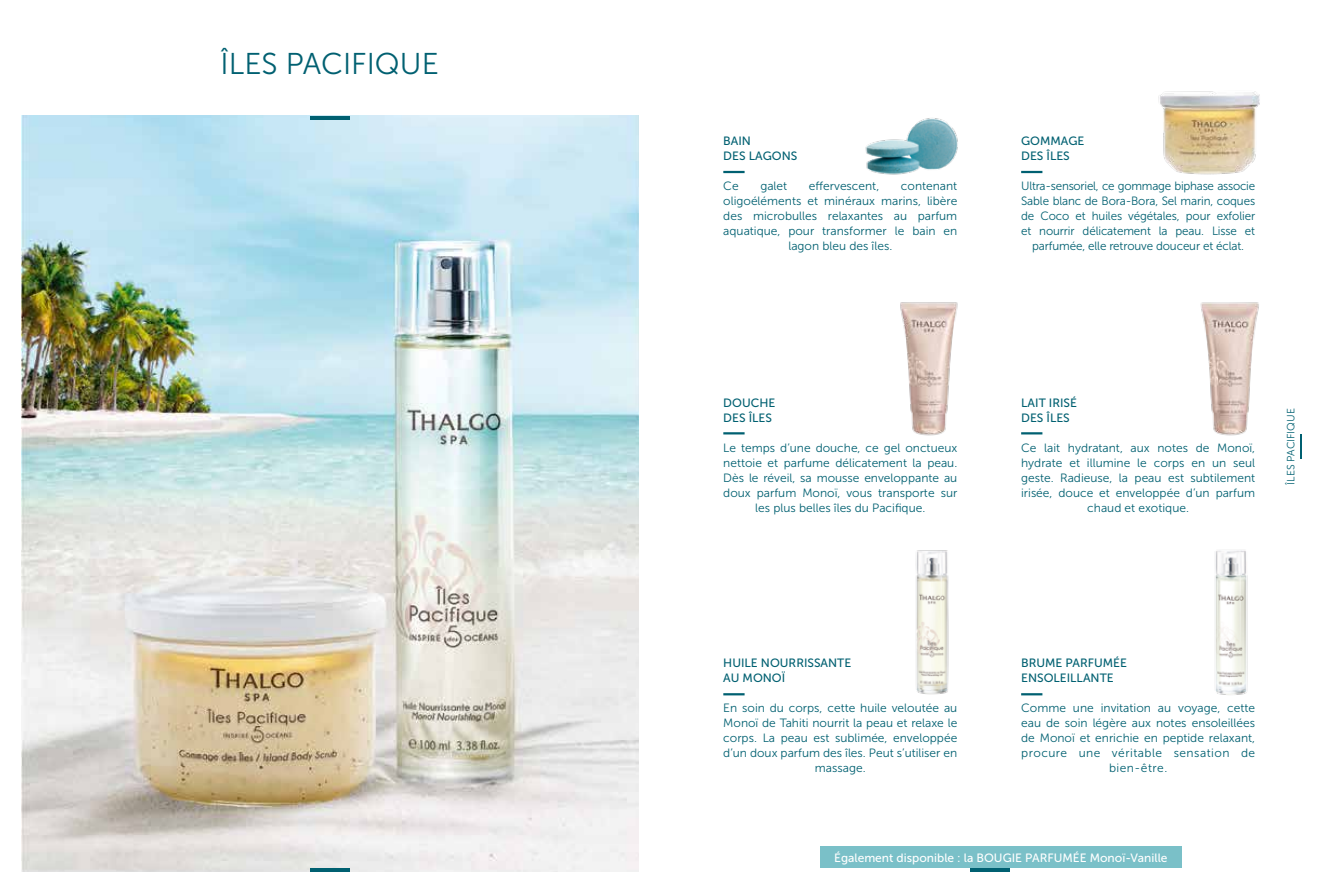
<style>
.page{position:relative;width:1319px;height:893px;background:#fff}
.page>*{position:absolute;margin:0;border:0;box-sizing:border-box;transform-origin:0 0}
.t1{font:30px "Museo Sans 300";color:#006071}
.t2{font:12px/15px "Museo Sans 300";color:#006071;text-align:center}
.t3{font:12px/15px "Museo Sans 500";color:#006071}
.t4{font:12px "Museo Sans 500";color:#fff}
.t5{font:10.5px "Museo Sans 300";color:#006071}
</style>
<div class="page">
<img style="left:1158px;top:91px;width:102px;height:84px">
<img style="left:1215px;top:550px;width:33px;height:145px">
<img style="left:865px;top:118px;width:93px;height:57px">
<hr style="left:1299px;top:434px;width:2px;height:25px;background:#006071">
<img style="left:900px;top:302px;width:58px;height:134px">
<img style="left:1200px;top:302px;width:59px;height:134px">
<img style="left:21px;top:116px;width:617px;height:756px">
<img style="left:915px;top:550px;width:34px;height:145px">
<hr style="left:310px;top:116px;width:39px;height:4px;background:#006071">
<hr style="left:310px;top:868px;width:39px;height:4px;background:#006071">
<hr style="left:969px;top:868px;width:40px;height:4px;background:#006071">
<div style="left:819px;top:846px;width:362px;height:22px;background:#7ac0c8"></div>
<hr style="left:723px;top:171px;width:21px;height:2px;background:#006071">
<hr style="left:723px;top:432px;width:21px;height:2px;background:#006071">
<hr style="left:723px;top:693px;width:21px;height:2px;background:#006071">
<hr style="left:1020px;top:693px;width:22px;height:2px;background:#006071">
<hr style="left:1020px;top:432px;width:22px;height:2px;background:#006071">
<hr style="left:1020px;top:171px;width:22px;height:2px;background:#006071">
<h1 class="t1" style="left:221px;top:47px;width:220px">ÎLES PACIFIQUE</h1>
<p class="t3" style="left:723px;top:134px;width:75px">BAIN<br>DES LAGONS</p>
<p class="t2" style="left:723px;top:179px;width:17px">Ce</p>
<p class="t2" style="left:760px;top:179px;width:28px">galet</p>
<p class="t2" style="left:808px;top:179px;width:72px">effervescent,</p>
<p class="t2" style="left:900px;top:179px;width:58px">contenant</p>
<p class="t2" style="left:723px;top:194px;width:235px">oligoéléments et minéraux marins, libère</p>
<p class="t2" style="left:723px;top:209px;width:235px">des microbulles relaxantes au parfum</p>
<p class="t2" style="left:723px;top:224px;width:235px">aquatique, pour transformer le bain en</p>
<p class="t2" style="left:788px;top:239px;width:105px">lagon bleu des îles.</p>
<p class="t3" style="left:1020px;top:134px;width:65px">GOMMAGE<br>DES ÎLES</p>
<p class="t2" style="left:1020px;top:179px;width:235px">Ultra-sensoriel, ce gommage biphase associe Sable blanc de Bora-Bora, Sel marin, coques de Coco et huiles végétales, pour exfolier et nourrir délicatement la peau. Lisse et parfumée, elle retrouve douceur et éclat.</p>
<p class="t3" style="left:723px;top:395px;width:54px">DOUCHE<br>DES ÎLES</p>
<p class="t2" style="left:723px;top:440px;width:235px">Le temps d’une douche, ce gel onctueux nettoie et parfume délicatement la peau.<br>Dès le réveil, sa mousse enveloppante au doux parfum Monoï, vous transporte sur les plus belles îles du Pacifique.</p>
<p class="t3" style="left:1020px;top:395px;width:57px">LAIT IRISÉ<br>DES ÎLES</p>
<p class="t2" style="left:1020px;top:440px;width:235px">Ce lait hydratant, aux notes de Monoï, hydrate et illumine le corps en un seul geste. Radieuse, la peau est subtilement irisée, douce et enveloppée d’un parfum chaud et exotique.</p>
<p class="t5" style="left:1284px;top:485px;width:78px;rotate:-90deg">ÎLES PACIFIQUE</p>
<p class="t3" style="left:723px;top:656px;width:129px">HUILE NOURRISSANTE<br>AU MONOÏ</p>
<p class="t2" style="left:723px;top:701px;width:235px">En soin du corps, cette huile veloutée au Monoï de Tahiti nourrit la peau et relaxe le corps. La peau est sublimée, enveloppée d’un doux parfum des îles. Peut s’utiliser en massage.</p>
<p class="t3" style="left:1020px;top:656px;width:107px">BRUME PARFUMÉE<br>ENSOLEILLANTE</p>
<p class="t2" style="left:1020px;top:701px;width:235px">Comme une invitation au voyage, cette eau de soin légère aux notes ensoleillées de Monoï et enrichie en peptide relaxant, procure une véritable sensation de bien-être.</p>
<p class="t4" style="left:834px;top:851px;width:335px">Également disponible : la BOUGIE PARFUMÉE Monoï-Vanille</p>
</div>
